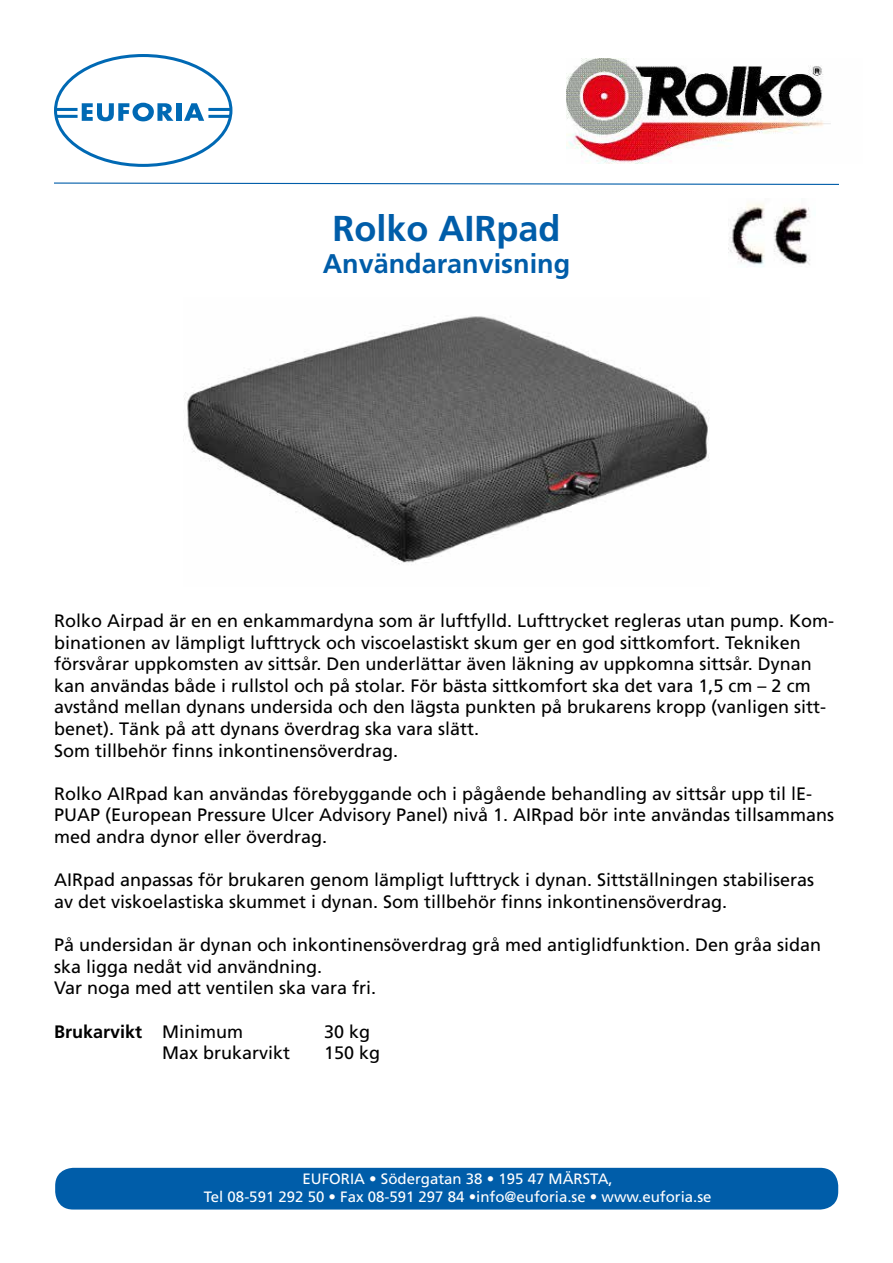
<style>
.page{position:relative;width:893px;height:1263px;background:#fff}
.page>*{position:absolute;margin:0;border:0;box-sizing:border-box;transform-origin:0 0}
.t1{font:700 36px "Frutiger";color:#005da9}
.t2{font:700 27px "Frutiger";color:#005da9}
.t3{font:18px/21.6px "Frutiger";color:#000}
.t4{font:700 18px "Frutiger";color:#000}
.t5{font:15px/18px "Frutiger";color:#fff;text-align:center}
.s1{font-weight:400}
</style>
<div class="page">
<div style="left:54px;top:54px;width:178px;height:113px;border:3px solid #0069b4;border-radius:50%"></div>
<svg style="left:82px;top:103px;width:92px;height:18px"></svg>
<div style="left:176px;top:103px;width:5px;height:18px;background:#0069b4"></div>
<svg style="left:184px;top:103px;width:20px;height:18px"></svg>
<hr style="left:56px;top:108px;width:22px;height:3px;background:#0069b4">
<hr style="left:56px;top:115px;width:22px;height:3px;background:#0069b4">
<hr style="left:208px;top:108px;width:22px;height:3px;background:#0069b4">
<hr style="left:208px;top:115px;width:22px;height:3px;background:#0069b4">
<svg style="left:54px;top:182px;width:785px;height:3px"></svg>
<div style="left:55px;top:1168px;width:783px;height:41px;background:#005da9;border-radius:18px"></div>
<img style="left:566px;top:58px;width:265px;height:106px">
<img style="left:184px;top:316px;width:526px;height:248px">
<img style="left:729px;top:203px;width:81px;height:64px">
<h1 class="t1" style="left:332px;top:207px;width:230px">Rolko AIRpad</h1>
<h2 class="t2" style="left:323px;top:248px;width:249px">Användaranvisning</h2>
<p class="t3" style="left:54px;top:610px;width:782px">Rolko Airpad är en en enkammardyna som är luftfylld. Lufttrycket regleras utan pump. Kom&shy;binationen av lämpligt lufttryck och viscoelastiskt skum ger en god sittkomfort. Tekniken försvårar uppkomsten av sittsår. Den underlättar även läkning av uppkomna sittsår. Dynan kan användas både i rullstol och på stolar. För bästa sittkomfort ska det vara 1,5 cm – 2 cm avstånd mellan dynans undersida och den lägsta punkten på brukarens kropp (vanligen sitt&shy;benet). Tänk på att dynans överdrag ska vara slätt.<br>Som tillbehör finns inkontinensöverdrag.</p>
<p class="t3" style="left:54px;top:783px;width:782px">Rolko AIRpad kan användas förebyggande och i pågående behandling av sittsår upp til lE-<br>PUAP (European Pressure Ulcer Advisory Panel) nivå 1. AIRpad bör inte användas tillsammans med andra dynor eller överdrag.</p>
<p class="t3" style="left:54px;top:869px;width:762px">AIRpad anpassas för brukaren genom lämpligt lufttryck i dynan. Sittställningen stabiliseras av det viskoelastiska skummet i dynan. Som tillbehör finns inkontinensöverdrag.</p>
<p class="t3" style="left:54px;top:934px;width:769px">På undersidan är dynan och inkontinensöverdrag grå med antiglidfunktion. Den gråa sidan ska ligga nedåt vid användning.<br>Var noga med att ventilen ska vara fri.</p>
<p class="t4" style="left:54px;top:1021px;width:190px">Brukarvikt <span class="s1">Minimum</span></p>
<p class="t3" style="left:324px;top:1020px;width:48px">30 kg</p>
<p class="t3" style="left:162px;top:1042px;width:130px">Max brukarvikt</p>
<p class="t3" style="left:324px;top:1042px;width:58px">150 kg</p>
<p class="t5" style="left:204px;top:1170px;width:509px">EUFORIA • Södergatan 38 • 195 47 MÄRSTA,<br>Tel 08-591 292 50 • Fax 08-591 297 84 •info@euforia.se • www.euforia.se</p>
</div>
